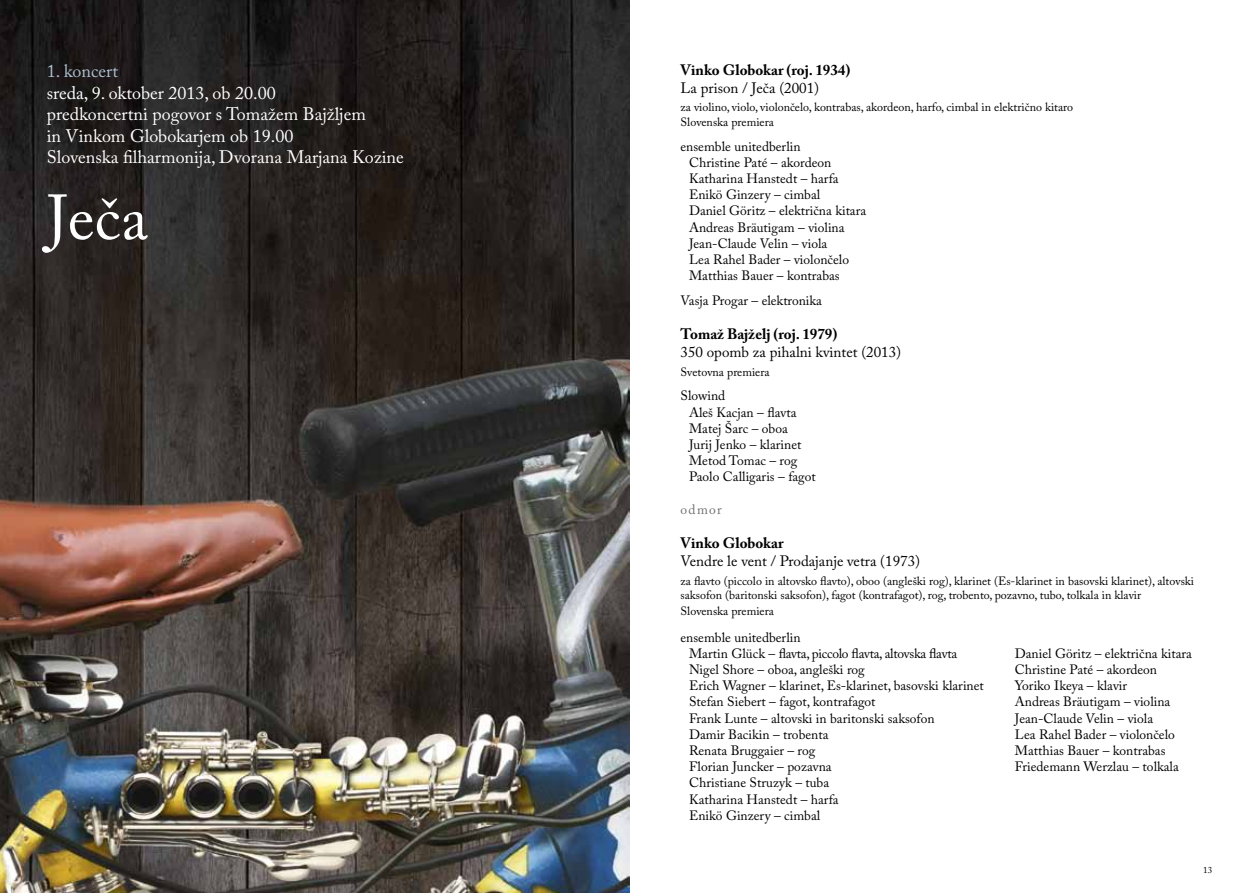
<style>
.page{position:relative;width:1259px;height:893px;background:#fff}
.page>*{position:absolute;margin:0;border:0;box-sizing:border-box;transform-origin:0 0}
.t1{font:63px "Adobe Caslon Pro";color:#fff}
.t2{font:18px/21.6px "Adobe Caslon Pro";color:#fff}
.t3{font:18px "Adobe Caslon Pro";color:#abbfcf}
.t4{font:15px "Adobe Caslon Pro";color:#000}
.t5{font:700 15px "Adobe Caslon Pro";color:#000}
.t6{font:13.5px/16.2px "Adobe Caslon Pro";color:#000}
.t7{font:13.5px "Adobe Caslon Pro";letter-spacing:.1em;color:#6d6e71}
.t8{font:12px/14.4px "Adobe Caslon Pro";color:#000}
.t9{font:9px "Adobe Caslon Pro";color:#000}
</style>
<div class="page">
<img style="left:0;top:0;width:629px;height:893px">
<h2 class="t3" style="left:47px;top:60px;width:73px">1. koncert</h2>
<h2 class="t2" style="left:47px;top:82px;width:358px">sreda, 9. oktober 2013, ob 20.00<br>predkoncertni pogovor s Tomažem Bajžljem<br>in Vinkom Globokarjem ob 19.00<br>Slovenska filharmonija, Dvorana Marjana Kozine</h2>
<h1 class="t1" style="left:47px;top:180px;width:103px">Ječa</h1>
<p class="t5" style="left:680px;top:61px;width:171px">Vinko Globokar (roj. 1934)</p>
<p class="t4" style="left:680px;top:79px;width:140px">La prison / Ječa (2001)</p>
<p class="t8" style="left:680px;top:100px;width:394px">za violino, violo, violončelo, kontrabas, akordeon, harfo, cimbal in električno kitaro<br>Slovenska premiera</p>
<p class="t6" style="left:689px;top:138px;width:179px;text-indent:-9px">ensemble unitedberlin<br>Christine Paté – akordeon<br>Katharina Hanstedt – harfa<br>Enikö Ginzery – cimbal<br>Daniel Göritz – električna kitara<br>Andreas Bräutigam – violina<br>Jean-Claude Velin – viola<br>Lea Rahel Bader – violončelo<br>Matthias Bauer – kontrabas</p>
<p class="t6" style="left:680px;top:292px;width:143px">Vasja Progar – elektronika</p>
<p class="t5" style="left:680px;top:325px;width:158px">Tomaž Bajželj (roj. 1979)</p>
<p class="t4" style="left:680px;top:343px;width:222px">350 opomb za pihalni kvintet (2013)</p>
<p class="t8" style="left:680px;top:364px;width:91px">Svetovna premiera</p>
<p class="t6" style="left:689px;top:388px;width:128px;text-indent:-9px">Slowind<br>Aleš Kacjan – flavta<br>Matej Šarc – oboa<br>Jurij Jenko – klarinet<br>Metod Tomac – rog<br>Paolo Calligaris – fagot</p>
<p class="t7" style="left:680px;top:501px;width:43px">odmor</p>
<p class="t5" style="left:680px;top:534px;width:104px">Vinko Globokar</p>
<p class="t4" style="left:680px;top:552px;width:241px">Vendre le vent / Prodajanje vetra (1973)</p>
<p class="t8" style="left:680px;top:573px;width:515px">za flavto (piccolo in altovsko flavto), oboo (angleški rog), klarinet (Es-klarinet in basovski klarinet), altovski saksofon (baritonski saksofon), fagot (kontrafagot), rog, trobento, pozavno, tubo, tolkala in klavir</p>
<p class="t8" style="left:680px;top:604px;width:95px">Slovenska premiera</p>
<p class="t6" style="left:689px;top:629px;width:296px;text-indent:-9px">ensemble unitedberlin<br>Martin Glück – flavta, piccolo flavta, altovska flavta Nigel Shore – oboa, angleški rog<br>Erich Wagner – klarinet, Es-klarinet, basovski klarinet Stefan Siebert – fagot, kontrafagot<br>Frank Lunte – altovski in baritonski saksofon<br>Damir Bacikin – trobenta<br>Renata Bruggaier – rog<br>Florian Juncker – pozavna<br>Christiane Struzyk – tuba<br>Katharina Hanstedt – harfa<br>Enikö Ginzery – cimbal</p>
<p class="t6" style="left:1015px;top:645px;width:179px">Daniel Göritz – električna kitara<br>Christine Paté – akordeon<br>Yoriko Ikeya – klavir<br>Andreas Bräutigam – violina<br>Jean-Claude Velin – viola<br>Lea Rahel Bader – violončelo<br>Matthias Bauer – kontrabas<br>Friedemann Werzlau – tolkala</p>
<p class="t9" style="left:1203px;top:864px;width:10px">13</p>
</div>
